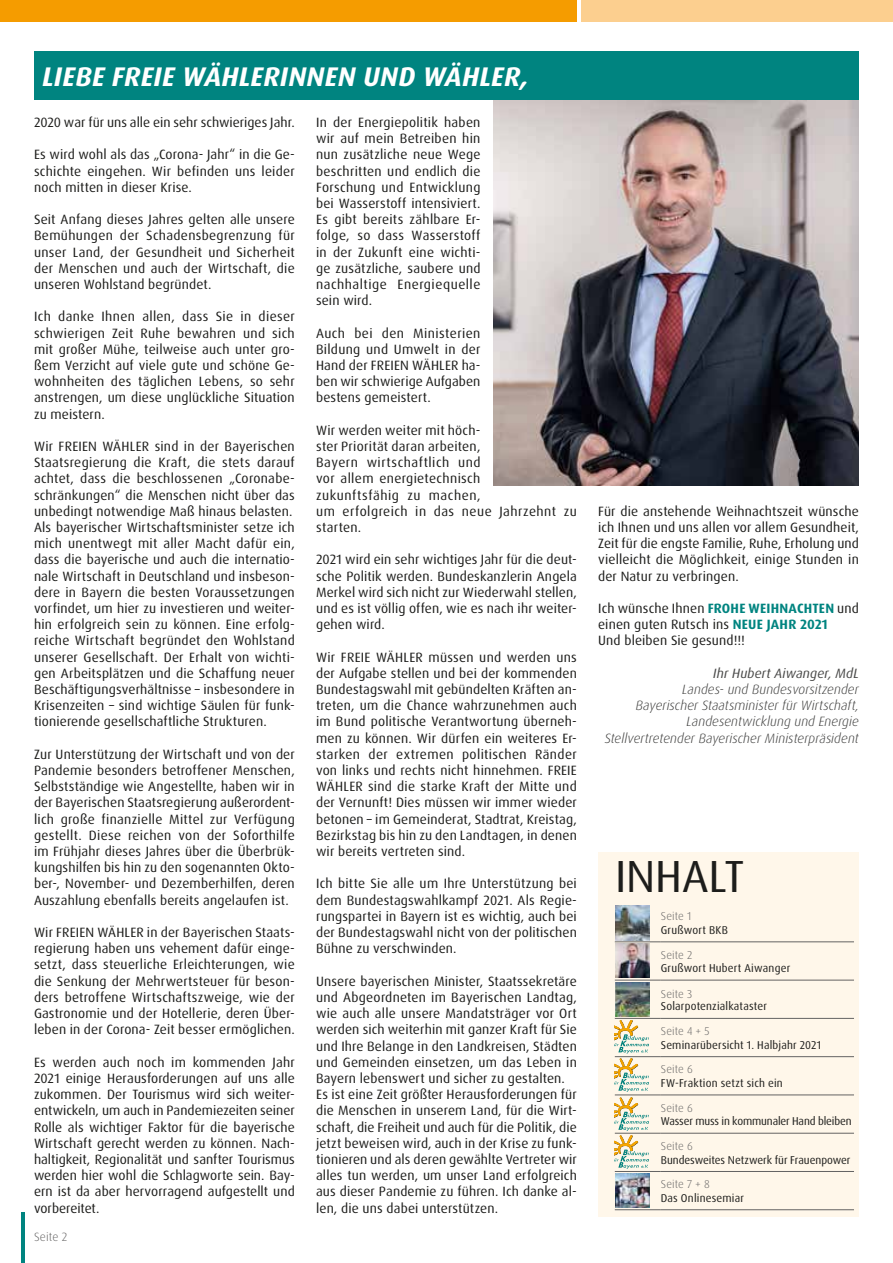
<style>
.page{position:relative;width:893px;height:1263px;background:#fff}
.page>*{position:absolute;margin:0;border:0;box-sizing:border-box;transform-origin:0 0}
.t1{font:45px "Dax Pro";color:#1d1d1b}
.t2{font:italic 700 27px "Dax Pro";letter-spacing:.015em;color:#fff}
.t3{font:13.5px/16.2px "Dax Pro";letter-spacing:.01em;color:#1d1d1b;text-align:justify}
.t4{font:13.5px/16.2px "Dax Pro";letter-spacing:.03em;color:#1d1d1b}
.t5{font:italic 300 13.5px/16.2px "Dax Pro";color:#3c3c3b;text-align:right}
.t6{font:italic 13.5px "Dax Pro";letter-spacing:.005em;color:#4a4a49}
.t7{font:300 12px "Dax Pro";letter-spacing:.005em;color:#646363}
.t8{font:11.4px "Dax Pro";letter-spacing:.015em;color:#1d1d1b}
.t9{font:300 11.4px "Dax Pro";letter-spacing:.01em;color:#646363}
.t10{font:11.4px "Dax Pro";letter-spacing:-.015em;color:#1d1d1b}
.s1{font-weight:700;color:#008480}
</style>
<div class="page">
<hr style="left:21px;top:1212px;width:4px;height:51px;background:#008480">
<div style="left:581px;top:0;width:312px;height:21px;background:#fccf8f"></div>
<div style="left:0;top:0;width:577px;height:21px;background:#f59c00"></div>
<img style="left:493px;top:100px;width:366px;height:386px">
<div style="left:598px;top:852px;width:261px;height:364px;background:#fff7ea"></div>
<div style="left:34px;top:51px;width:825px;height:49px;background:#008480"></div>
<hr style="left:661px;top:941px;width:193px;height:1px;background:#646363">
<hr style="left:661px;top:980px;width:193px;height:1px;background:#646363">
<hr style="left:661px;top:1018px;width:193px;height:1px;background:#646363">
<hr style="left:661px;top:1056px;width:193px;height:1px;background:#646363">
<hr style="left:661px;top:1095px;width:193px;height:1px;background:#646363">
<hr style="left:661px;top:1133px;width:193px;height:1px;background:#646363">
<hr style="left:661px;top:1171px;width:193px;height:1px;background:#646363">
<hr style="left:661px;top:1209px;width:193px;height:1px;background:#646363">
<hr style="left:615px;top:941px;width:46px;height:1px;background:#646363">
<hr style="left:615px;top:980px;width:46px;height:1px;background:#646363">
<hr style="left:615px;top:1018px;width:46px;height:1px;background:#646363">
<hr style="left:615px;top:1056px;width:46px;height:1px;background:#646363">
<hr style="left:615px;top:1095px;width:46px;height:1px;background:#646363">
<hr style="left:615px;top:1133px;width:46px;height:1px;background:#646363">
<hr style="left:615px;top:1171px;width:46px;height:1px;background:#646363">
<hr style="left:615px;top:1209px;width:46px;height:1px;background:#646363">
<img style="left:615px;top:944px;width:34px;height:34px">
<img style="left:615px;top:983px;width:34px;height:34px">
<img style="left:615px;top:1173px;width:34px;height:34px">
<img style="left:615px;top:906px;width:34px;height:34px">
<svg style="left:615px;top:1020px;width:34px;height:72px"></svg>
<svg style="left:615px;top:1098px;width:34px;height:71px"></svg>
<h2 class="t2" style="left:43px;top:59px;width:488px">LIEBE FREIE WÄHLERINNEN UND WÄHLER,</h2>
<p class="t3" style="left:34px;top:114px;width:262px">2020 war für uns alle ein sehr schwieriges Jahr.</p>
<p class="t3" style="left:34px;top:147px;width:262px">Es wird wohl als das „Corona- Jahr“ in die Ge&shy;schichte eingehen. Wir befinden uns leider noch mitten in dieser Krise.</p>
<p class="t3" style="left:34px;top:211px;width:262px">Seit Anfang dieses Jahres gelten alle unsere Bemühungen der Schadensbegrenzung für unser Land, der Gesundheit und Sicherheit der Menschen und auch der Wirtschaft, die unseren Wohlstand begründet.</p>
<p class="t3" style="left:34px;top:309px;width:262px">Ich danke Ihnen allen, dass Sie in dieser schwierigen Zeit Ruhe bewahren und sich mit großer Mühe, teilweise auch unter gro&shy;ßem Verzicht auf viele gute und schöne Ge&shy;wohnheiten des täglichen Lebens, so sehr anstrengen, um diese unglückliche Situation zu meistern.</p>
<p class="t3" style="left:34px;top:438px;width:262px;text-align:left">Wir FREIEN WÄHLER sind in der Bayerischen Staatsregierung die Kraft, die stets darauf achtet, dass die beschlossenen „Coronabe&shy;schränkungen“ die Menschen nicht über das unbedingt notwendige Maß hinaus belasten.<br>Als bayerischer Wirtschaftsminister setze ich mich unentwegt mit aller Macht dafür ein, dass die bayerische und auch die internatio&shy;nale Wirtschaft in Deutschland und insbeson&shy;dere in Bayern die besten Voraussetzungen vorfindet, um hier zu investieren und weiter&shy;hin erfolgreich sein zu können. Eine erfolg&shy;reiche Wirtschaft begründet den Wohlstand unserer Gesellschaft. Der Erhalt von wichti&shy;gen Arbeitsplätzen und die Schaffung neuer Beschäftigungsverhältnisse – insbesondere in Krisenzeiten – sind wichtige Säulen für funk&shy;tionierende gesellschaftliche Strukturen.</p>
<p class="t3" style="left:34px;top:746px;width:262px">Zur Unterstützung der Wirtschaft und von der Pandemie besonders betroffener Menschen, Selbstständige wie Angestellte, haben wir in der Bayerischen Staatsregierung außerordent&shy;lich große finanzielle Mittel zur Verfügung gestellt. Diese reichen von der Soforthilfe im Frühjahr dieses Jahres über die Überbrüc&shy;kungshilfen bis hin zu den sogenannten Okto&shy;ber-, November- und Dezemberhilfen, deren Auszahlung ebenfalls bereits angelaufen ist.</p>
<p class="t3" style="left:34px;top:924px;width:262px">Wir FREIEN WÄHLER in der Bayerischen Staats&shy;regierung haben uns vehement dafür einge&shy;setzt, dass steuerliche Erleichterungen, wie die Senkung der Mehrwertsteuer für beson&shy;ders betroffene Wirtschaftszweige, wie der Gastronomie und der Hotellerie, deren Über&shy;leben in der Corona- Zeit besser ermöglichen.</p>
<p class="t3" style="left:34px;top:1054px;width:262px">Es werden auch noch im kommenden Jahr 2021 einige Herausforderungen auf uns alle zukommen. Der Tourismus wird sich weiter&shy;entwickeln, um auch in Pandemiezeiten seiner Rolle als wichtiger Faktor für die bayerische Wirtschaft gerecht werden zu können. Nach&shy;haltigkeit, Regionalität und sanfter Tourismus werden hier wohl die Schlagworte sein. Bay&shy;ern ist da aber hervorragend aufgestellt und vorbereitet.</p>
<p class="t7" style="left:34px;top:1229px;width:35px">Seite 2</p>
<p class="t3" style="left:316px;top:114px;width:166px">In der Energiepolitik haben wir auf mein Betreiben hin nun zusätzliche neue Wege beschritten und endlich die Forschung und Entwicklung bei Wasserstoff intensiviert.<br>Es gibt bereits zählbare Er&shy;folge, so dass Wasserstoff in der Zukunft eine wichti&shy;ge zusätzliche, saubere und nachhaltige Energiequelle sein wird.</p>
<p class="t3" style="left:316px;top:325px;width:166px">Auch bei den Ministerien Bildung und Umwelt in der Hand der FREIEN WÄHLER ha&shy;ben wir schwierige Aufgaben bestens gemeistert.</p>
<p class="t4" style="left:316px;top:422px;width:262px">Wir werden weiter mit höch-<br>ster Priorität daran arbeiten,<br>Bayern wirtschaftlich und<br>vor allem energietechnisch<br>zukunftsfähig zu machen,<br>um erfolgreich in das neue Jahrzehnt zu starten.</p>
<p class="t3" style="left:316px;top:552px;width:262px">2021 wird ein sehr wichtiges Jahr für die deut&shy;sche Politik werden. Bundeskanzlerin Angela Merkel wird sich nicht zur Wiederwahl stellen, und es ist völlig offen, wie es nach ihr weiter&shy;gehen wird.</p>
<p class="t3" style="left:316px;top:649px;width:262px">Wir FREIE WÄHLER müssen und werden uns der Aufgabe stellen und bei der kommenden Bundestagswahl mit gebündelten Kräften an&shy;treten, um die Chance wahrzunehmen auch im Bund politische Verantwortung überneh&shy;men zu können. Wir dürfen ein weiteres Er&shy;starken der extremen politischen Ränder von links und rechts nicht hinnehmen. FREIE WÄHLER sind die starke Kraft der Mitte und der Vernunft! Dies müssen wir immer wieder betonen – im Gemeinderat, Stadtrat, Kreistag, Bezirkstag bis hin zu den Landtagen, in denen wir bereits vertreten sind.</p>
<p class="t3" style="left:316px;top:876px;width:262px">Ich bitte Sie alle um Ihre Unterstützung bei dem Bundestagswahlkampf 2021. Als Regie&shy;rungspartei in Bayern ist es wichtig, auch bei der Bundestagswahl nicht von der politischen Bühne zu verschwinden.</p>
<p class="t3" style="left:316px;top:973px;width:262px;text-align:left">Unsere bayerischen Minister, Staatssekretäre und Abgeordneten im Bayerischen Landtag, wie auch alle unsere Mandatsträger vor Ort werden sich weiterhin mit ganzer Kraft für Sie und Ihre Belange in den Landkreisen, Städten und Gemeinden einsetzen, um das Leben in Bayern lebenswert und sicher zu gestalten.<br>Es ist eine Zeit größter Herausforderungen für die Menschen in unserem Land, für die Wirt&shy;schaft, die Freiheit und auch für die Politik, die jetzt beweisen wird, auch in der Krise zu funk&shy;tionieren und als deren gewählte Vertreter wir alles tun werden, um unser Land erfolgreich aus dieser Pandemie zu führen. Ich danke al&shy;len, die uns dabei unterstützen.</p>
<p class="t3" style="left:598px;top:503px;width:262px">Für die anstehende Weihnachtszeit wünsche ich Ihnen und uns allen vor allem Gesundheit, Zeit für die engste Familie, Ruhe, Erholung und vielleicht die Möglichkeit, einige Stunden in der Natur zu verbringen.</p>
<p class="t3" style="left:598px;top:600px;width:262px;text-align:left">Ich wünsche Ihnen <span class="s1">FROHE WEIHNACHTEN</span> und einen guten Rutsch ins <span class="s1">NEUE JAHR 2021<br></span>Und bleiben Sie gesund!!!</p>
<p class="t6" style="left:713px;top:664px;width:147px">Ihr Hubert Aiwanger, MdL</p>
<p class="t5" style="left:605px;top:681px;width:256px">Landes- und Bundesvorsitzender<br>Bayerischer Staatsminister für Wirtschaft, Landesentwicklung und Energie Stellvertretender Bayerischer Ministerpräsident</p>
<h1 class="t1" style="left:615px;top:847px;width:131px">INHALT</h1>
<p class="t9" style="left:661px;top:909px;width:32px">Seite 1</p>
<p class="t8" style="left:661px;top:923px;width:69px">Grußwort BKB</p>
<p class="t9" style="left:661px;top:947px;width:33px">Seite 2</p>
<p class="t8" style="left:661px;top:961px;width:131px">Grußwort Hubert Aiwanger</p>
<p class="t9" style="left:661px;top:986px;width:33px">Seite 3</p>
<p class="t8" style="left:661px;top:998px;width:108px">Solarpotenzialkataster</p>
<p class="t9" style="left:661px;top:1024px;width:50px">Seite 4 + 5</p>
<p class="t8" style="left:661px;top:1037px;width:162px">Seminarübersicht 1. Halbjahr 2021</p>
<p class="t9" style="left:661px;top:1062px;width:33px">Seite 6</p>
<p class="t8" style="left:661px;top:1076px;width:123px">FW-Fraktion setzt sich ein</p>
<p class="t9" style="left:661px;top:1100px;width:33px">Seite 6</p>
<p class="t10" style="left:661px;top:1114px;width:192px">Wasser muss in kommunaler Hand bleiben</p>
<p class="t9" style="left:661px;top:1139px;width:33px">Seite 6</p>
<p class="t8" style="left:661px;top:1152px;width:191px">Bundesweites Netzwerk für Frauenpower</p>
<p class="t9" style="left:661px;top:1177px;width:51px">Seite 7 + 8</p>
<p class="t8" style="left:661px;top:1190px;width:85px">Das Onlinesemiar</p>
</div>
